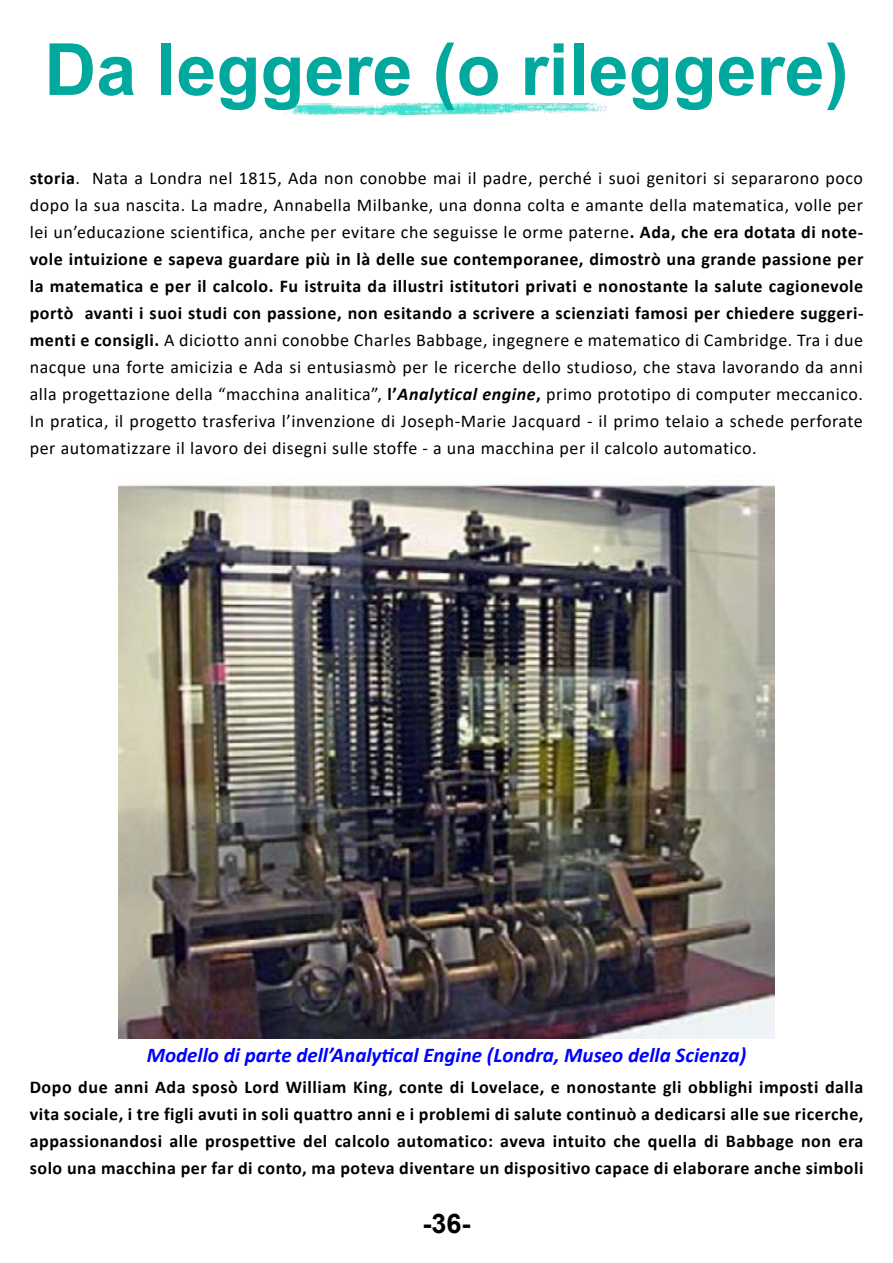
<style>
.page{position:relative;width:893px;height:1263px;background:#fff}
.page>*{position:absolute;margin:0;border:0;box-sizing:border-box;transform-origin:0 0}
.t1{font:700 72px "Arial";color:#00a89d}
.t2{font:700 27px "Arial";color:#000}
.t3{font:italic 700 21px "Calibri";color:#00f}
.t4{font:18px/27px "Calibri";letter-spacing:.03em;color:#000;text-align:justify}
.t5{font:700 18px/27px "Calibri";letter-spacing:.03em;color:#000;text-align:justify}
.s1{font-weight:700}
.s2{font-weight:700;font-style:italic}
</style>
<div class="page">
<img style="left:283px;top:102px;width:323px;height:13px">
<img style="left:118px;top:474px;width:657px;height:564px">
<h1 class="t1" style="left:44px;top:19px;width:806px">Da leggere (o rileggere)</h1>
<p class="t4" style="left:30px;top:164px;width:835px"><span class="s1">storia</span>. Nata a Londra nel 1815, Ada non conobbe mai il padre, perché i suoi genitori si separarono poco dopo la sua nascita. La madre, Annabella Milbanke, una donna colta e amante della matematica, volle per lei un’educazione scientifica, anche per evitare che seguisse le orme paterne<span class="s1">. Ada, che era dotata di note&shy;vole intuizione e sapeva guardare più in là delle sue contemporanee, dimostrò una grande passione per la matematica e per il calcolo. Fu istruita da illustri istitutori privati e nonostante la salute cagionevole portò avanti i suoi studi con passione, non esitando a scrivere a scienziati famosi per chiedere suggeri&shy;menti e consigli.</span> A diciotto anni conobbe Charles Babbage, ingegnere e matematico di Cambridge. Tra i due nacque una forte amicizia e Ada si entusiasmò per le ricerche dello studioso, che stava lavorando da anni alla progettazione della “macchina analitica”, <span class="s1">l’</span><span class="s2">Analytical engine</span><span class="s1">,</span> primo prototipo di computer meccanico.<br>In pratica, il progetto trasferiva l’invenzione di Joseph-Marie Jacquard - il primo telaio a schede perforate per automatizzare il lavoro dei disegni sulle stoffe - a una macchina per il calcolo automatico.</p>
<p class="t3" style="left:147px;top:1040px;width:601px">Modello di parte dell’Analytical Engine (Londra, Museo della Scienza)</p>
<p class="t5" style="left:30px;top:1073px;width:835px">Dopo due anni Ada sposò Lord William King, conte di Lovelace, e nonostante gli obblighi imposti dalla vita sociale, i tre figli avuti in soli quattro anni e i problemi di salute continuò a dedicarsi alle sue ricerche, appassionandosi alle prospettive del calcolo automatico: aveva intuito che quella di Babbage non era solo una macchina per far di conto, ma poteva diventare un dispositivo capace di elaborare anche simboli</p>
<h2 class="t2" style="left:422px;top:1204px;width:50px">-36-</h2>
</div>
